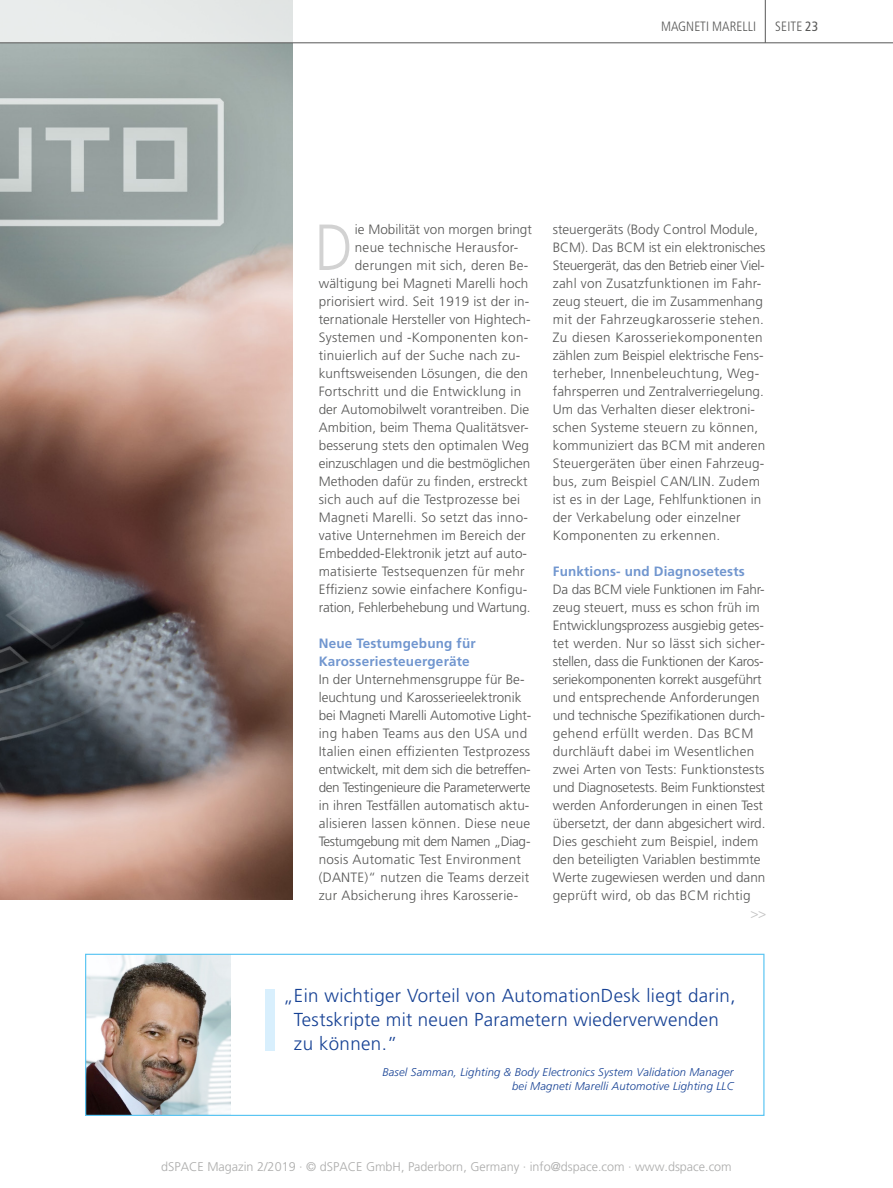
<style>
.page{position:relative;width:893px;height:1188px;background:#fff}
.page>*{position:absolute;margin:0;border:0;box-sizing:border-box;transform-origin:0 0}
.t1{font:300 65.1px "Frutiger LT Pro";color:#d2d2d2;scale:.88 1}
.t2{font:300 18.75px/24px "Frutiger LT Pro";letter-spacing:.02em;color:#164194}
.t3{font:300 13.5px/18px "Frutiger LT Pro";letter-spacing:.005em;color:#575756}
.t4{font:700 13.5px/18px "Frutiger LT Pro";letter-spacing:.015em;color:#7196cf}
.t5{font:300 condensed 13.5px "Frutiger LT Pro";color:#575756}
.t6{font:300 13.5px "Frutiger LT Pro";color:#c2c2c2}
.t7{font:300 12.6px "Frutiger LT Pro";color:#90908f}
.t8{font:italic 300 11.25px/13.5px "Frutiger LT Pro";letter-spacing:.015em;color:#164194;text-align:right}
.s1{font-weight:400}
</style>
<div class="page">
<img style="left:87px;top:956px;width:143px;height:158px">
<img style="left:0;top:44px;width:293px;height:856px">
<svg style="left:0;top:0;width:765px;height:43px"></svg>
<hr style="left:0;top:43px;width:893px;height:1px;background:#575756">
<hr style="left:765px;top:0;width:1px;height:43px;background:#575756">
<div style="left:265px;top:989px;width:10px;height:62px;background:#d8effd"></div>
<div style="left:85px;top:954px;width:679px;height:162px;border:1px solid #5bc5f2"></div>
<p class="t5" style="left:661px;top:18px;width:96px">MAGNETI MARELLI</p>
<p class="t5" style="left:775px;top:18px;width:44px">SEITE <span class="s1">23</span></p>
<p class="t3" style="left:355px;top:220px;width:179px">ie Mobilität von morgen bringt neue technische Herausfor&shy;derungen mit sich, deren Be-</p>
<h1 class="t1" style="left:315px;top:210px;width:45px">D</h1>
<p class="t3" style="left:319px;top:274px;width:213px">wältigung bei Magneti Marelli hoch priorisiert wird. Seit 1919 ist der in&shy;ternationale Hersteller von Hightech-Systemen und -Komponenten kon&shy;tinuierlich auf der Suche nach zu&shy;kunftsweisenden Lösungen, die den Fortschritt und die Entwicklung in der Automobilwelt vorantreiben. Die Ambition, beim Thema Qualitätsver&shy;besserung stets den optimalen Weg einzuschlagen und die bestmöglichen Methoden dafür zu finden, erstreckt sich auch auf die Testprozesse bei Magneti Marelli. So setzt das inno&shy;vative Unternehmen im Bereich der Embedded-Elektronik jetzt auf auto&shy;matisierte Testsequenzen für mehr Effizienz sowie einfachere Konfigu&shy;ration, Fehlerbehebung und Wartung.</p>
<p class="t4" style="left:319px;top:634px;width:159px">Neue Testumgebung für<br>Karosseriesteuergeräte</p>
<p class="t3" style="left:319px;top:670px;width:214px">In der Unternehmensgruppe für Be&shy;leuchtung und Karosserieelektronik bei Magneti Marelli Automotive Light&shy;ing haben Teams aus den USA und Italien einen effizienten Testprozess entwickelt, mit dem sich die betreffen&shy;den Testingenieure die Parameterwerte in ihren Testfällen automatisch aktu&shy;alisieren lassen können. Diese neue Testumgebung mit dem Namen „Diag&shy;nosis Automatic Test Environment (DANTE)“ nutzen die Teams derzeit zur Absicherung ihres Karosserie-</p>
<p class="t3" style="left:553px;top:220px;width:214px">steuergeräts (Body Control Module, BCM). Das BCM ist ein elektronisches Steuergerät, das den Betrieb einer Viel&shy;zahl von Zusatzfunktionen im Fahr&shy;zeug steuert, die im Zusammenhang mit der Fahrzeugkarosserie stehen.<br>Zu diesen Karosseriekomponenten zählen zum Beispiel elektrische Fens&shy;terheber, Innenbeleuchtung, Weg&shy;fahrsperren und Zentralverriegelung.<br>Um das Verhalten dieser elektroni&shy;schen Systeme steuern zu können, kommuniziert das BCM mit anderen Steuergeräten über einen Fahrzeug&shy;bus, zum Beispiel CAN/LIN. Zudem ist es in der Lage, Fehlfunktionen in der Verkabelung oder einzelner Komponenten zu erkennen.</p>
<p class="t4" style="left:553px;top:562px;width:193px">Funktions- und Diagnosetests</p>
<p class="t3" style="left:553px;top:580px;width:214px">Da das BCM viele Funktionen im Fahr&shy;zeug steuert, muss es schon früh im Entwicklungsprozess ausgiebig getes&shy;tet werden. Nur so lässt sich sicher&shy;stellen, dass die Funktionen der Karos&shy;seriekomponenten korrekt ausgeführt und entsprechende Anforderungen und technische Spezifikationen durch&shy;gehend erfüllt werden. Das BCM durchläuft dabei im Wesentlichen zwei Arten von Tests: Funktionstests und Diagnosetests. Beim Funktionstest werden Anforderungen in einen Test übersetzt, der dann abgesichert wird.<br>Dies geschieht zum Beispiel, indem den beteiligten Variablen bestimmte Werte zugewiesen werden und dann geprüft wird, ob das BCM richtig</p>
<p class="t6" style="left:750px;top:905px;width:17px">&gt;&gt;</p>
<h2 class="t2" style="left:294px;top:984px;width:443px;text-indent:-11px">„Ein wichtiger Vorteil von AutomationDesk liegt darin,<br>Testskripte mit neuen Parametern wiederverwenden zu können.”</h2>
<p class="t8" style="left:382px;top:1066px;width:353px">Basel Samman, Lighting &amp; Body Electronics System Validation Manager bei Magneti Marelli Automotive Lighting LLC</p>
<p class="t7" style="left:161px;top:1160px;width:572px">dSPACE Magazin 2/2019 · © dSPACE GmbH, Paderborn, Germany · info@dspace.com · www.dspace.com</p>
</div>
